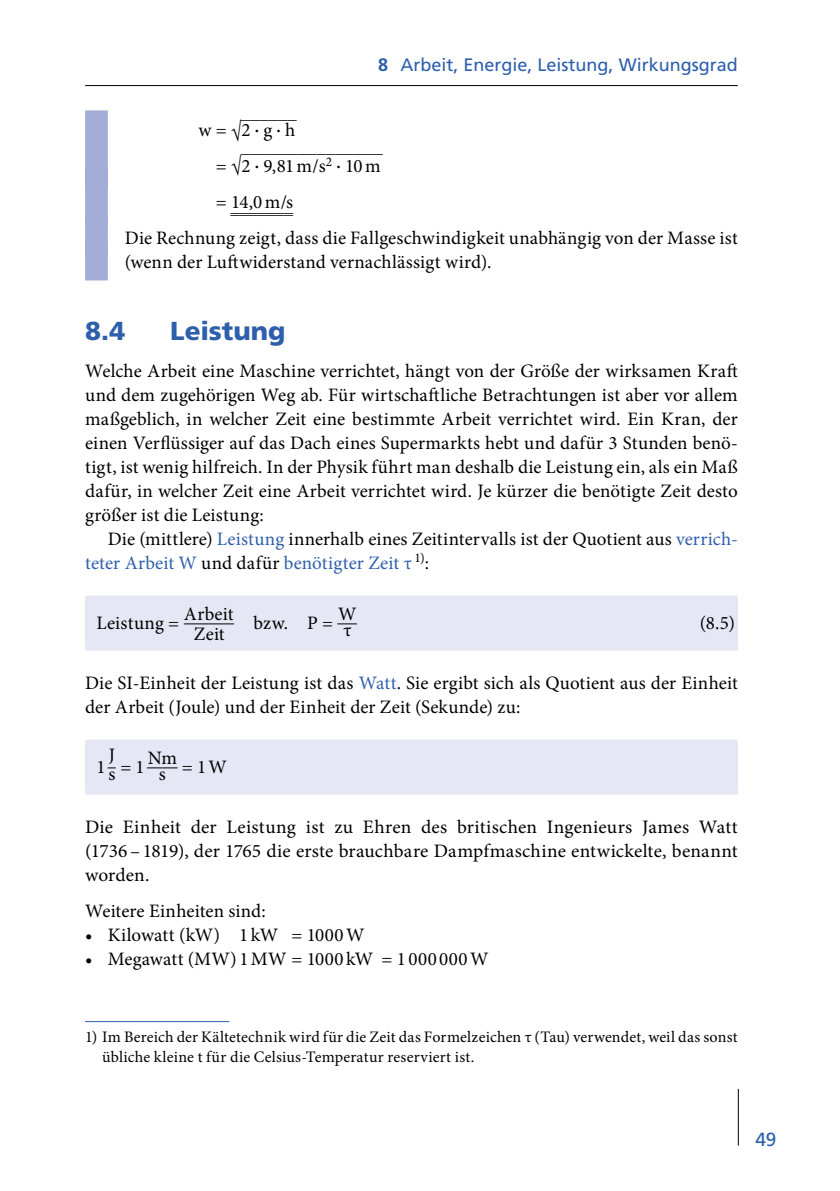
<style>
.page{position:relative;width:840px;height:1191px;background:#fff}
.page>*{position:absolute;margin:0;border:0;box-sizing:border-box;transform-origin:0 0}
.t1{font:26px "Frutiger LT Std Black OV BYIVRM";color:#2e5fac}
.t2{font:19px/24px "Minion Pro Regular OV BYIVRI";letter-spacing:.005em;color:#000}
.t3{font:19px "Minion Pro Regular OV BYIVRI";letter-spacing:.03em;color:#000}
.t4{font:19px/20.4px "Minion Pro Regular OV BYIVRI";letter-spacing:.005em;color:#000;text-align:center;scale:2.62 1}
.t5{font:19px "Frutiger LT Std Roman OV BYIVRG";color:#2e5fac}
.t6{font:18px "Frutiger LT Std Roman OV BYIVRG";color:#2e5fac}
.t7{font:16px/20px "Minion Pro Regular OV BYIVRI";letter-spacing:.01em;color:#000}
.t8{font:15.2px "Minion Pro Regular OV BYIVRI";color:#000;scale:1.25 1}
.t9{font:15.2px "Minion Pro Regular OV BYIVRI";color:#000;scale:1.18 1}
.t10{font:15.2px "Minion Pro Regular OV BYIVRI";color:#000;scale:1.22 1}
.s1{font-family:"Frutiger LT Std Bold OV BYIVRL"}
.s2{font-size:23.4px}
.s3{font-size:22px}
.s4{color:#2e5fac}
</style>
<div class="page">
<hr style="left:85px;top:85px;width:652px;height:1px;background:#000">
<hr style="left:737px;top:1089px;width:1px;height:56px;background:#000">
<div style="left:85px;top:110px;width:23px;height:78px;background:#a3add7"></div>
<div style="left:85px;top:166px;width:23px;height:58px;background:#a3add7"></div>
<div style="left:85px;top:216px;width:23px;height:38px;background:#a3add7"></div>
<div style="left:85px;top:242px;width:23px;height:38px;background:#a3add7"></div>
<div style="left:85px;top:595px;width:652px;height:50px;background:#e5e7f4"></div>
<div style="left:85px;top:600px;width:652px;height:50px;background:#e5e7f4"></div>
<div style="left:85px;top:739px;width:652px;height:50px;background:#e5e7f4"></div>
<div style="left:85px;top:744px;width:652px;height:50px;background:#e5e7f4"></div>
<hr style="left:85px;top:1021px;width:144px;height:1px;background:#2e5fac">
<p class="t6" style="left:378px;top:54px;width:361px"><span class="s1">8</span> Arbeit, Energie, Leistung, Wirkungsgrad</p>
<p class="t2" style="left:198px;top:118px;width:98px">w=<span class="s2">√</span>2·g·h</p>
<p class="t10" style="left:241px;top:104px;width:47px">______</p>
<p class="t2" style="left:216px;top:154px;width:166px">= <span class="s3">√</span>2 · 9,81m/s<sup>2</sup> · 10m</p>
<p class="t8" style="left:241px;top:139px;width:115px">_______________</p>
<p class="t2" style="left:231px;top:190px;width:64px">14,0m/s</p>
<p class="t9" style="left:230px;top:200px;width:55px">_______</p>
<p class="t2" style="left:125px;top:226px;width:614px">Die Rechnung zeigt, dass die Fallgeschwindigkeit unabhängig von der Masse ist (wenn der Luftwiderstand vernachlässigt wird).</p>
<p class="t9" style="left:216px;top:198px;width:67px"><sup>=</sup> _______</p>
<h1 class="t1" style="left:85px;top:315px;width:42px">8.4</h1>
<h1 class="t1" style="left:170px;top:315px;width:117px">Leistung</h1>
<p class="t2" style="left:85px;top:358px;width:653px;text-align:justify">Welche Arbeit eine Maschine verrichtet, hängt von der Größe der wirksamen Kraft und dem zugehörigen Weg ab. Für wirtschaftliche Betrachtungen ist aber vor allem maßgeblich, in welcher Zeit eine bestimmte Arbeit verrichtet wird. Ein Kran, der einen Verflüssiger auf das Dach eines Supermarkts hebt und dafür 3 Stunden benö&shy;tigt, ist wenig hilfreich. In der Physik führt man deshalb die Leistung ein, als ein Maß dafür, in welcher Zeit eine Arbeit verrichtet wird. Je kürzer die benötigte Zeit desto größer ist die Leistung:</p>
<p class="t2" style="left:85px;top:526px;width:653px;text-indent:23px">Die (mittlere) <span class="s4">Leistung</span> innerhalb eines Zeitintervalls ist der Quotient aus <span class="s4">verrich&shy;teter Arbeit W</span> und dafür <span class="s4">benötigter Zeit τ</span> <sup>1)</sup>:</p>
<p class="t4" style="left:184px;top:603px;width:21px">__beit<br>Zeit</p>
<p class="t2" style="left:253px;top:610px;width:105px">bzw. P = _W</p>
<p class="t2" style="left:184px;top:601px;width:22px">Ar</p>
<p class="t2" style="left:96px;top:610px;width:84px">Leistung =</p>
<p class="t2" style="left:343px;top:618px;width:10px">τ</p>
<p class="t2" style="left:699px;top:610px;width:37px">(8.5)</p>
<p class="t2" style="left:85px;top:670px;width:653px">Die SI-Einheit der Leistung ist das <span class="s4">Watt</span>. Sie ergibt sich als Quotient aus der Einheit der Arbeit (Joule) und der Einheit der Zeit (Sekunde) zu:</p>
<p class="t2" style="left:108px;top:745px;width:10px">J_</p>
<p class="t2" style="left:148px;top:745px;width:31px">Nm</p>
<p class="t2" style="left:159px;top:754px;width:70px">s =1W</p>
<p class="t2" style="left:85px;top:814px;width:653px;text-align:justify">Die Einheit der Leistung ist zu Ehren des britischen Ingenieurs James Watt (1736 – 1819), der 1765 die erste brauchbare Dampfmaschine entwickelte, benannt worden.</p>
<p class="t2" style="left:85px;top:898px;width:182px">Weitere Einheiten sind:</p>
<p class="t2" style="left:85px;top:922px;width:281px">• Kilowatt (kW) 1kW = 1000W</p>
<p class="t3" style="left:85px;top:947px;width:404px">• Megawatt (MW)1MW = 1000kW = 1000000W</p>
<p class="t2" style="left:96px;top:754px;width:83px">1s=1__</p>
<p class="t7" style="left:102px;top:1026px;width:636px;text-indent:-17px">1) Im Bereich der Kältetechnik wird für die Zeit das Formelzeichen τ (Tau) verwendet, weil das sonst übliche kleine t für die Celsius-Temperatur reserviert ist.</p>
<p class="t5" style="left:755px;top:1128px;width:23px">49</p>
</div>
